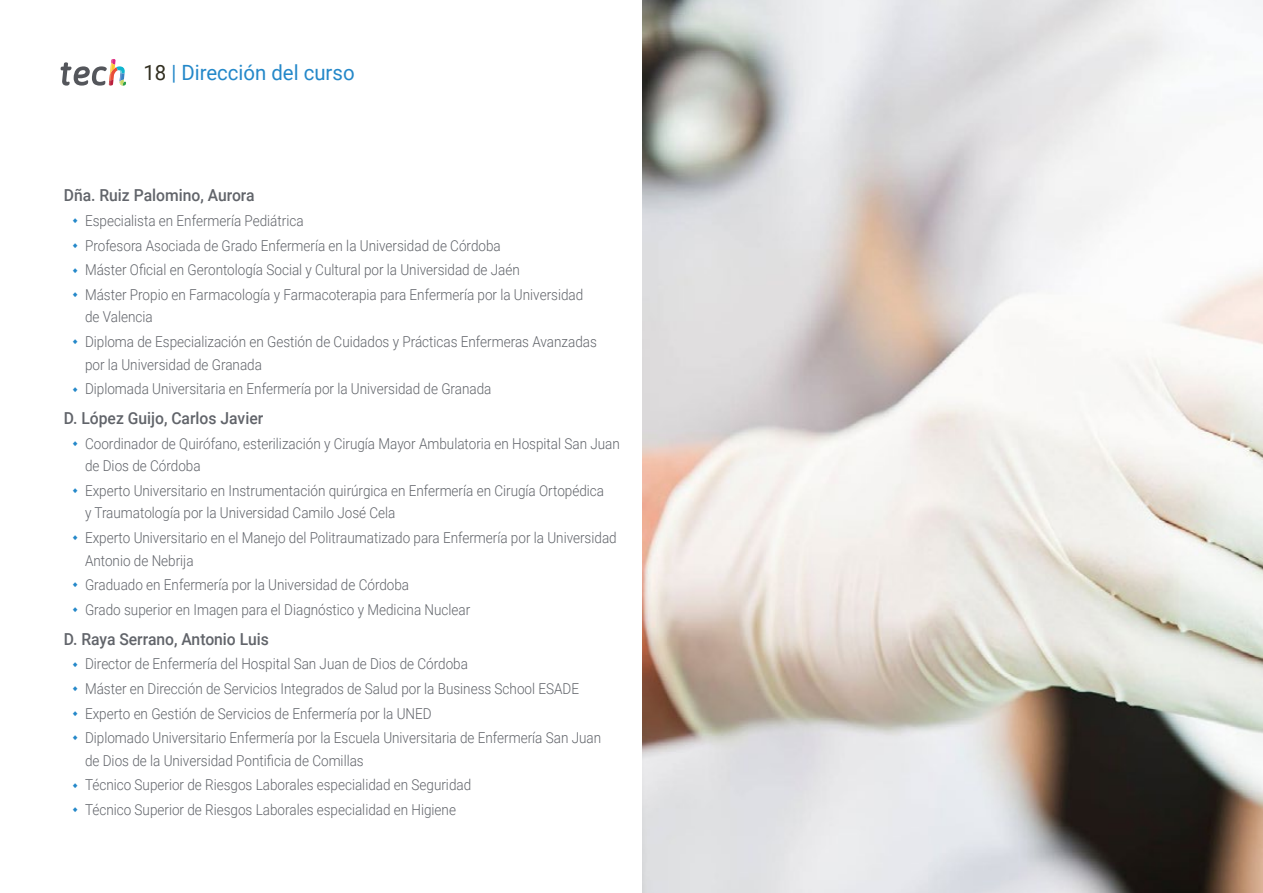
<style>
.page{position:relative;width:1263px;height:893px;background:#fff}
.page>*{position:absolute;margin:0;border:0;box-sizing:border-box;transform-origin:0 0}
.t1{font:21px "Roboto";color:#2488c9}
.t2{font:500 16.5px "Roboto";color:#61646a;scale:.95 1}
.t3{font:300 15px/24.6px "Roboto";color:#61646a;scale:.9 1}
.s1{color:#312e20}
</style>
<div class="page">
<svg style="left:61px;top:59px;width:65px;height:27px"></svg>
<img style="left:642px;top:0;width:621px;height:893px">
<h1 class="t1" style="left:144px;top:57px;width:213px"><span class="s1">18</span> | Dirección del curso</h1>
<p class="t2" style="left:64px;top:184px;width:202px">Dña. Ruiz Palomino, Aurora</p>
<p class="t3" style="left:85px;top:208px;width:555px">Especialista en Enfermería Pediátrica<br>Profesora Asociada de Grado Enfermería en la Universidad de Córdoba<br>Máster Oficial en Gerontología Social y Cultural por la Universidad de Jaén<br>Máster Propio en Farmacología y Farmacoterapia para Enfermería por la Universidad</p>
<p class="t3" style="left:85px;top:304px;width:570px">de Valencia<br>Diploma de Especialización en Gestión de Cuidados y Prácticas Enfermeras Avanzadas</p>
<p class="t3" style="left:85px;top:351px;width:453px">por la Universidad de Granada<br>Diplomada Universitaria en Enfermería por la Universidad de Granada</p>
<p class="t2" style="left:64px;top:407px;width:211px">D. López Guijo, Carlos Javier</p>
<p class="t3" style="left:85px;top:432px;width:596px;line-height:22.5px">Coordinador de Quirófano, esterilización y Cirugía Mayor Ambulatoria en Hospital San Juan de Dios de Córdoba</p>
<p class="t3" style="left:85px;top:479px;width:578px;line-height:22.5px">Experto Universitario en Instrumentación quirúrgica en Enfermería en Cirugía Ortopédica y Traumatología por la Universidad Camilo José Cela</p>
<p class="t3" style="left:85px;top:526px;width:592px;line-height:22.5px">Experto Universitario en el Manejo del Politraumatizado para Enfermería por la Universidad<br>Antonio de Nebrija</p>
<p class="t3" style="left:85px;top:572px;width:430px">Graduado en Enfermería por la Universidad de Córdoba<br>Grado superior en Imagen para el Diagnóstico y Medicina Nuclear</p>
<p class="t2" style="left:64px;top:627px;width:217px">D. Raya Serrano, Antonio Luis</p>
<p class="t3" style="left:85px;top:651px;width:575px">Director de Enfermería del Hospital San Juan de Dios de Córdoba<br>Máster en Dirección de Servicios Integrados de Salud por la Business School ESADE Experto en Gestión de Servicios de Enfermería por la UNED<br>Diplomado Universitario Enfermería por la Escuela Universitaria de Enfermería San Juan</p>
<p class="t3" style="left:85px;top:747px;width:431px">de Dios de la Universidad Pontificia de Comillas<br>Técnico Superior de Riesgos Laborales especialidad en Seguridad<br>Técnico Superior de Riesgos Laborales especialidad en Higiene</p>
</div>
